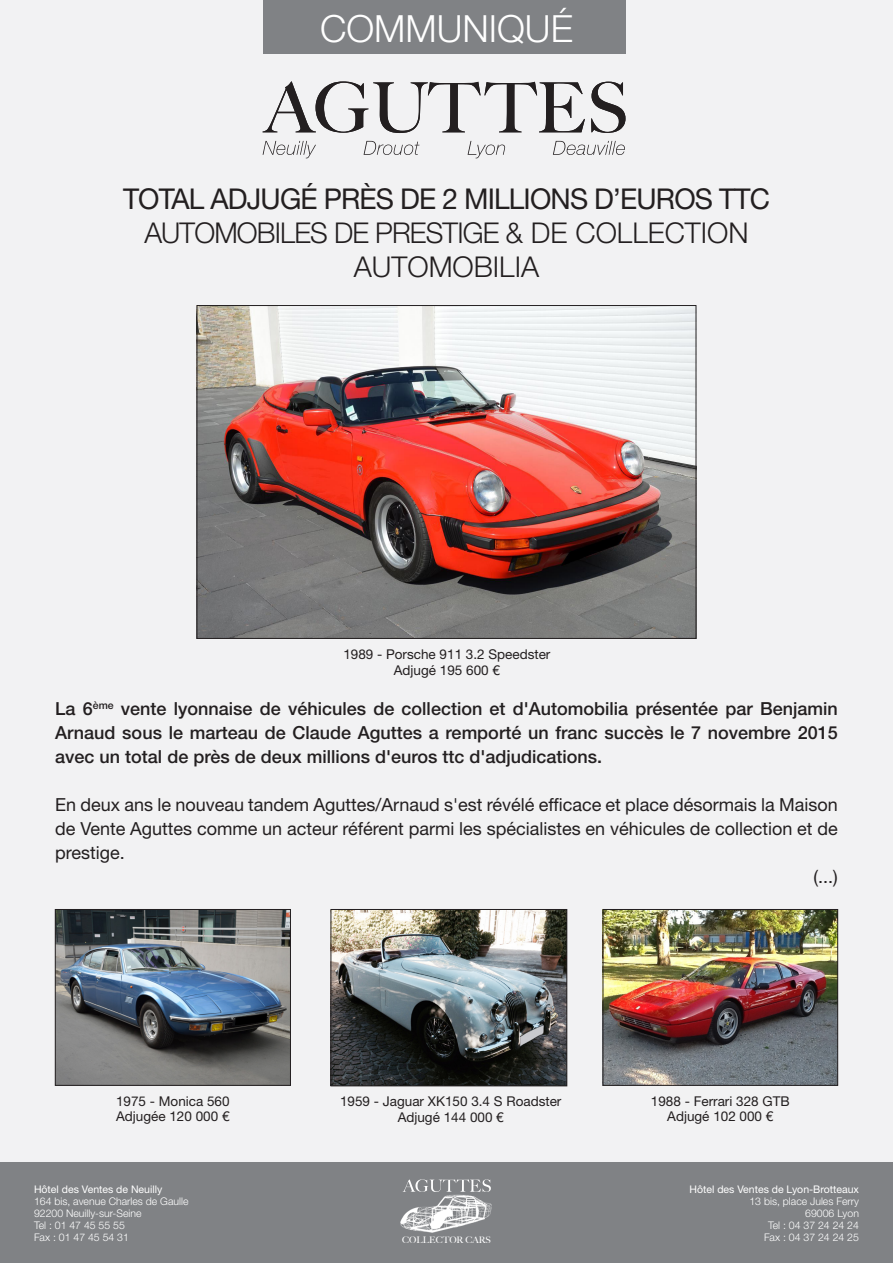
<style>
.page{position:relative;width:893px;height:1263px;background:#f2f2f3}
.page>*{position:absolute;margin:0;border:0;box-sizing:border-box;transform-origin:0 0}
.t1{font:300 37.5px "Helvetica Neue LT Std";color:#fff}
.t2{font:28.65px "Helvetica Neue";letter-spacing:-.03em;color:#231f20}
.t3{font:300 28.65px "Helvetica Neue";letter-spacing:-.03em;color:#231f20}
.t4{font:300 28.65px "Helvetica Neue";color:#231f20}
.t5{font:500 18px/24px "Helvetica Neue LT Std";color:#231f20;text-align:justify}
.t6{font:18px/24px "Helvetica Neue LT Std";color:#231f20;text-align:justify}
.t7{font:13.5px "Helvetica Neue LT Std";color:#231f20}
.t8{font:300 10.5px/12px "Helvetica Neue LT Std";color:#fff}
.t9{font:10.5px "Helvetica Neue LT Std";color:#fff}
.t10{font:500 9px "Big Caslon";color:#fff}
.s1{font-weight:400}
</style>
<div class="page">
<div style="left:0;top:1163px;width:893px;height:100px;background:#808285"></div>
<svg style="left:263px;top:81px;width:322px;height:52px"></svg>
<svg style="left:591px;top:82px;width:34px;height:51px"></svg>
<svg style="left:263px;top:141px;width:53px;height:17px"></svg>
<svg style="left:364px;top:141px;width:55px;height:14px"></svg>
<svg style="left:468px;top:141px;width:37px;height:17px"></svg>
<svg style="left:553px;top:141px;width:72px;height:14px"></svg>
<img style="left:605px;top:911px;width:231px;height:172px">
<div style="left:603px;top:909px;width:235px;height:176px;border:1px solid #231f20"></div>
<img style="left:333px;top:911px;width:232px;height:173px">
<div style="left:331px;top:909px;width:236px;height:177px;border:1px solid #231f20"></div>
<img style="left:57px;top:911px;width:232px;height:172px">
<div style="left:55px;top:909px;width:236px;height:176px;border:1px solid #231f20"></div>
<img style="left:199px;top:307px;width:495px;height:330px">
<img style="left:400px;top:1191px;width:92px;height:42px">
<svg style="left:403px;top:1179px;width:88px;height:13px"></svg>
<div style="left:263px;top:0;width:362px;height:53px;background:#808285"></div>
<p class="t1" style="left:320px;top:5px;width:254px">COMMUNIQUÉ</p>
<p class="t2" style="left:123px;top:181px;width:648px">TOTAL ADJUGÉ PRÈS DE 2 MILLIONS D’EUROS TTC</p>
<p class="t3" style="left:144px;top:215px;width:606px">AUTOMOBILES DE PRESTIGE &amp; DE COLLECTION</p>
<p class="t4" style="left:354px;top:250px;width:187px">AUTOMOBILIA</p>
<p class="t7" style="left:343px;top:646px;width:209px">1989 - Porsche 911 3.2 Speedster</p>
<p class="t7" style="left:394px;top:662px;width:108px">Adjugé 195 600 €</p>
<p class="t5" style="left:55px;top:696px;width:784px">La 6<sup>ème</sup> vente lyonnaise de véhicules de collection et d'Automobilia présentée par Benjamin Arnaud sous le marteau de Claude Aguttes a remporté un franc succès le 7 novembre 2015 avec un total de près de deux millions d'euros ttc d'adjudications.</p>
<p class="t6" style="left:55px;top:792px;width:784px">En deux ans le nouveau tandem Aguttes/Arnaud s'est révélé efficace et place désormais la Maison de Vente Aguttes comme un acteur référent parmi les spécialistes en véhicules de collection et de prestige.</p>
<p class="t6" style="left:813px;top:864px;width:26px">(...)</p>
<p class="t7" style="left:116px;top:1093px;width:115px">1975 - Monica 560</p>
<p class="t7" style="left:116px;top:1108px;width:115px">Adjugée 120 000 €</p>
<p class="t7" style="left:340px;top:1093px;width:223px">1959 - Jaguar XK150 3.4 S Roadster</p>
<p class="t7" style="left:398px;top:1109px;width:108px">Adjugé 144 000 €</p>
<p class="t8" style="left:34px;top:1183px;width:156px"><span class="s1">Hôtel des Ventes de Neuilly<br></span>164 bis, avenue Charles de Gaulle<br>92200 Neuilly-sur-Seine</p>
<p class="t8" style="left:34px;top:1219px;width:92px">Tel : 01 47 45 55 55</p>
<p class="t8" style="left:34px;top:1231px;width:96px">Fax : 01 47 45 54 31</p>
<p class="t10" style="left:402px;top:1232px;width:90px">COLLECTOR CARS</p>
<p class="t7" style="left:651px;top:1093px;width:140px">1988 - Ferrari 328 GTB</p>
<p class="t7" style="left:667px;top:1108px;width:108px">Adjugé 102 000 €</p>
<p class="t9" style="left:690px;top:1183px;width:171px">Hôtel des Ventes de Lyon-Brotteaux</p>
<p class="t8" style="left:749px;top:1195px;width:111px">13 bis, place Jules Ferry</p>
<p class="t8" style="left:805px;top:1207px;width:55px">69006 Lyon</p>
<p class="t8" style="left:768px;top:1219px;width:92px">Tel : 04 37 24 24 24</p>
<p class="t8" style="left:764px;top:1231px;width:96px">Fax : 04 37 24 24 25</p>
</div>
